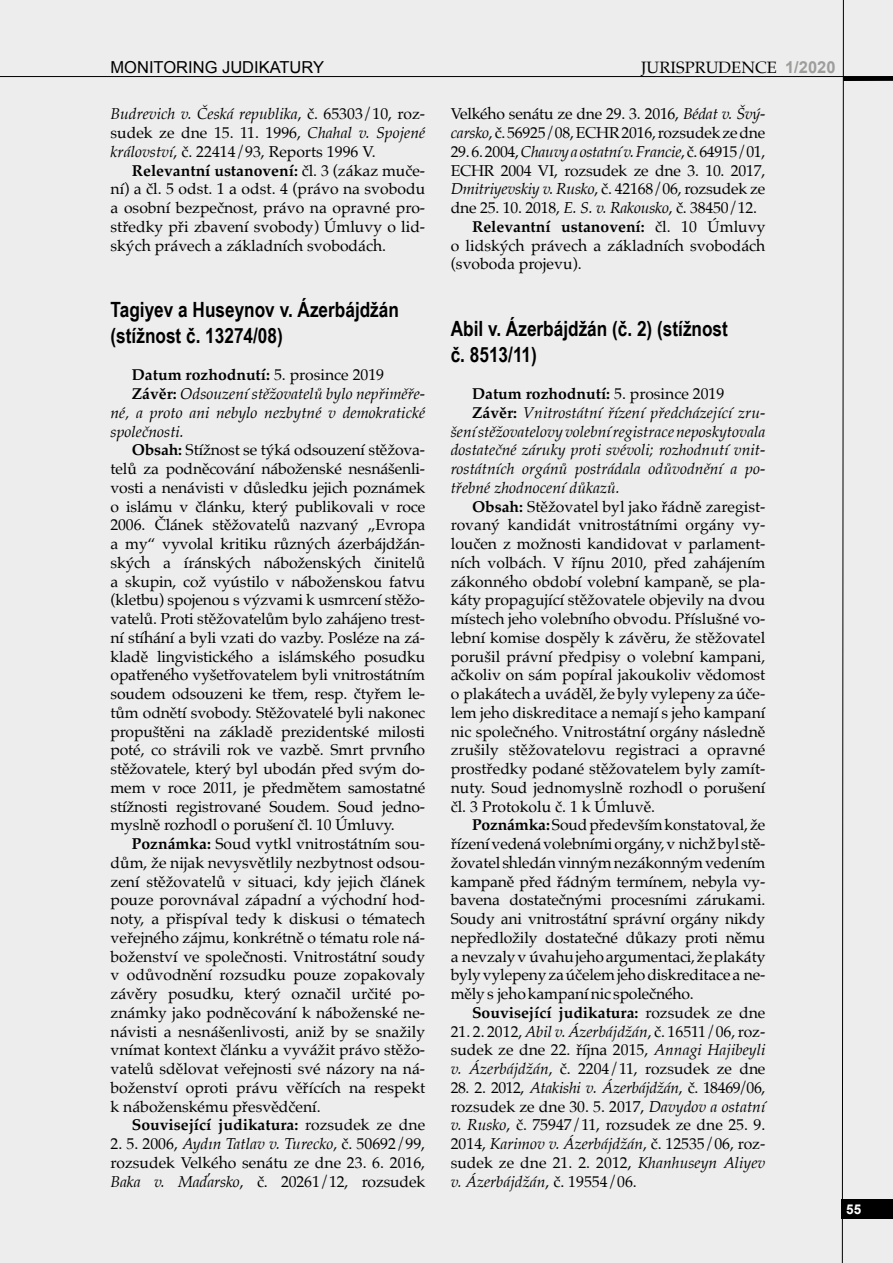
<style>
.page{position:relative;width:893px;height:1263px;background:#ededed}
.page>*{position:absolute;margin:0;border:0;box-sizing:border-box;transform-origin:0 0}
.titulek_14_17{font:700 21px/25.5px "Arial Narrow";color:#000}
.text_zahlavi{font:16.5px "Arial";color:#000}
.text_zahlavi-2{font:16.5px "Palatino";color:#000}
.t1{font:15.75px/18.8px "Palatino";color:#000;text-align:justify}
.t2{font:italic 15.75px/18.8px "Palatino";color:#000;text-align:justify}
.t3{font:700 15.75px "Palatino";color:#000}
.text_paginace{font:700 13.5px "Arial";color:#fff}
.s1{font-family:"Arial";font-weight:700;color:#9d9d9c}
.s2{font-style:italic}
.s3{font-weight:700}
.s4{font-weight:400}
.s5{font-weight:700;font-style:normal}
</style>
<div class="page">
<svg style="left:842px;top:0;width:2px;height:1263px;background:#767676"></svg>
<hr style="left:843px;top:77px;width:50px;height:4px;background:#000">
<div style="left:842px;top:1199px;width:51px;height:19px;background:#000"></div>
<hr style="left:0;top:76px;width:893px;height:1px;background:#000">
<p class="text_zahlavi" style="left:111px;top:57px;width:215px">MONITORING JUDIKATURY</p>
<p class="text_zahlavi-2" style="left:641px;top:54px;width:196px">JURISPRUDENCE <span class="s1">1/2020</span></p>
<p class="t1" style="left:111px;top:104px;width:316px"><span class="s2">Budrevich v. Česká republika</span>, č. 65303/10, roz&shy;sudek ze dne 15. 11. 1996, <span class="s2">Chahal v. Spojené království</span>, č. 22414/93, Reports 1996 V.</p>
<p class="t1" style="left:111px;top:161px;width:316px;text-indent:21px"><span class="s3">Relevantní ustanovení:</span> čl. 3 (zákaz muče&shy;ní) a čl. 5 odst. 1 a odst. 4 (právo na svobodu a osobní bezpečnost, právo na opravné pro&shy;středky při zbavení svobody) Úmluvy o lid&shy;ských právech a základních svobodách.</p>
<p class="titulek_14_17" style="left:111px;top:296px;width:290px">Tagiyev a Huseynov v. Ázerbájdžán (stížnost č. 13274/08)</p>
<p class="t3" style="left:132px;top:361px;width:254px">Datum rozhodnutí: <span class="s4">5. prosince 2019</span></p>
<p class="t2" style="left:111px;top:384px;width:316px;text-indent:21px"><span class="s5">Závěr:</span> Odsouzení stěžovatelů bylo nepřiměře&shy;né, a proto ani nebylo nezbytné v demokratické společnosti.</p>
<p class="t1" style="left:111px;top:440px;width:316px;text-indent:21px"><span class="s3">Obsah:</span> Stížnost se týká odsouzení stěžova&shy;telů za podněcování náboženské nesnášenli&shy;vosti a nenávisti v důsledku jejich poznámek o islámu v článku, který publikovali v roce 2006. Článek stěžovatelů nazvaný „Evropa a my“ vyvolal kritiku různých ázerbájdžán&shy;ských a íránských náboženských činitelů a skupin, což vyústilo v náboženskou fatvu (kletbu) spojenou s výzvami k usmrcení stěžo&shy;vatelů. Proti stěžovatelům bylo zahájeno trest&shy;ní stíhání a byli vzati do vazby. Posléze na zá&shy;kladě lingvistického a islámského posudku opatřeného vyšetřovatelem byli vnitrostátním soudem odsouzeni ke třem, resp. čtyřem le&shy;tům odnětí svobody. Stěžovatelé byli nakonec propuštěni na základě prezidentské milosti poté, co strávili rok ve vazbě. Smrt prvního stěžovatele, který byl ubodán před svým do&shy;mem v roce 2011, je předmětem samostatné stížnosti registrované Soudem. Soud jedno&shy;myslně rozhodl o porušení čl. 10 Úmluvy.</p>
<p class="t1" style="left:111px;top:834px;width:316px;text-indent:21px"><span class="s3">Poznámka:</span> Soud vytkl vnitrostátním sou&shy;dům, že nijak nevysvětlily nezbytnost odsou&shy;zení stěžovatelů v situaci, kdy jejich článek pouze porovnával západní a východní hod&shy;noty, a přispíval tedy k diskusi o tématech veřejného zájmu, konkrétně o tématu role ná&shy;boženství ve společnosti. Vnitrostátní soudy v odůvodnění rozsudku pouze zopakovaly závěry posudku, který označil určité po&shy;známky jako podněcování k náboženské ne&shy;návisti a nesnášenlivosti, aniž by se snažily vnímat kontext článku a vyvážit právo stěžo&shy;vatelů sdělovat veřejnosti své názory na ná&shy;boženství oproti právu věřících na respekt k náboženskému přesvědčení.</p>
<p class="t3" style="left:132px;top:1111px;width:295px">Související judikatura: <span class="s4">rozsudek ze dne</span></p>
<p class="t1" style="left:111px;top:1134px;width:316px">2. 5. 2006, <span class="s2">Aydın Tatlav v. Turecko</span>, č. 50692/99, rozsudek Velkého senátu ze dne 23. 6. 2016, <span class="s2">Baka v. Maďarsko</span>, č. 20261/12, rozsudek</p>
<p class="t1" style="left:451px;top:104px;width:316px">Velkého senátu ze dne 29. 3. 2016, <span class="s2">Bédat v. Švý&shy;carsko</span>, č. 56925/08, ECHR 2016, rozsudek ze dne</p>
<p class="t1" style="left:451px;top:142px;width:316px">29. 6. 2004, <span class="s2">Chauvy a ostatní v. Francie</span>, č.64915/01, ECHR 2004 VI, rozsudek ze dne 3. 10. 2017, <span class="s2">Dmitriyevskiy v. Rusko</span>, č. 42168/06, rozsudek ze dne 25. 10. 2018, <span class="s2">E. S. v. Rakousko</span>, č. 38450/12.</p>
<p class="t1" style="left:451px;top:217px;width:316px;text-indent:21px"><span class="s3">Relevantní ustanovení:</span> čl. 10 Úmluvy o lidských právech a základních svobodách (svoboda projevu).</p>
<p class="titulek_14_17" style="left:451px;top:315px;width:279px">Abil v. Ázerbájdžán (č. 2) (stížnost č. 8513/11)</p>
<p class="t3" style="left:472px;top:380px;width:254px">Datum rozhodnutí: <span class="s4">5. prosince 2019</span></p>
<p class="t2" style="left:451px;top:403px;width:316px;text-indent:21px"><span class="s5">Závěr:</span> Vnitrostátní řízení předcházející zru&shy;šení stěžovatelovy volební registrace neposkytovala dostatečné záruky proti svévoli; rozhodnutí vnit&shy;rostátních orgánů postrádala odůvodnění a po&shy;třebné zhodnocení důkazů.</p>
<p class="t1" style="left:451px;top:497px;width:316px;text-indent:21px"><span class="s3">Obsah:</span> Stěžovatel byl jako řádně zaregist&shy;rovaný kandidát vnitrostátními orgány vy&shy;loučen z možnosti kandidovat v parlament&shy;ních volbách. V říjnu 2010, před zahájením zákonného období volební kampaně, se pla&shy;káty propagující stěžovatele objevily na dvou místech jeho volebního obvodu. Příslušné vo&shy;lební komise dospěly k závěru, že stěžovatel porušil právní předpisy o volební kampani, ačkoliv on sám popíral jakoukoliv vědomost o plakátech a uváděl, že byly vylepeny za úče&shy;lem jeho diskreditace a nemají s jeho kampaní nic společného. Vnitrostátní orgány následně zrušily stěžovatelovu registraci a opravné prostředky podané stěžovatelem byly zamít&shy;nuty. Soud jednomyslně rozhodl o porušení čl. 3 Protokolu č. 1 k Úmluvě.</p>
<p class="t1" style="left:451px;top:815px;width:316px;text-indent:21px"><span class="s3">Poznámka:</span> Soud především konstatoval, že řízení vedená volebními orgány, v nichž byl stě&shy;žovatel shledán vinným nezákonným vedením kampaně před řádným termínem, nebyla vy&shy;bavena dostatečnými procesními zárukami.<br>Soudy ani vnitrostátní správní orgány nikdy nepředložily dostatečné důkazy proti němu a nevzaly v úvahu jeho argumentaci, že plakáty byly vylepeny za účelem jeho diskreditace a ne&shy;měly s jeho kampaní nic společného.</p>
<p class="t3" style="left:472px;top:999px;width:295px">Související judikatura: <span class="s4">rozsudek ze dne</span></p>
<p class="t1" style="left:451px;top:1022px;width:316px">21. 2. 2012, <span class="s2">Abil v. Ázerbájdžán</span>, č. 16511/06, roz&shy;sudek ze dne 22. října 2015, <span class="s2">Annagi Hajibeyli v. Ázerbájdžán</span>, č. 2204/11, rozsudek ze dne</p>
<p class="t1" style="left:451px;top:1078px;width:316px">28. 2. 2012, <span class="s2">Atakishi v. Ázerbájdžán</span>, č. 18469/06, rozsudek ze dne 30. 5. 2017, <span class="s2">Davydov a ostatní v. Rusko</span>, č. 75947/11, rozsudek ze dne 25. 9.<br>2014, <span class="s2">Karimov v. Ázerbájdžán</span>, č. 12535/06, roz&shy;sudek ze dne 21. 2. 2012, <span class="s2">Khanhuseyn Aliyev v. Ázerbájdžán</span>, č. 19554/06.</p>
<p class="text_paginace" style="left:846px;top:1200px;width:17px">55</p>
</div>
